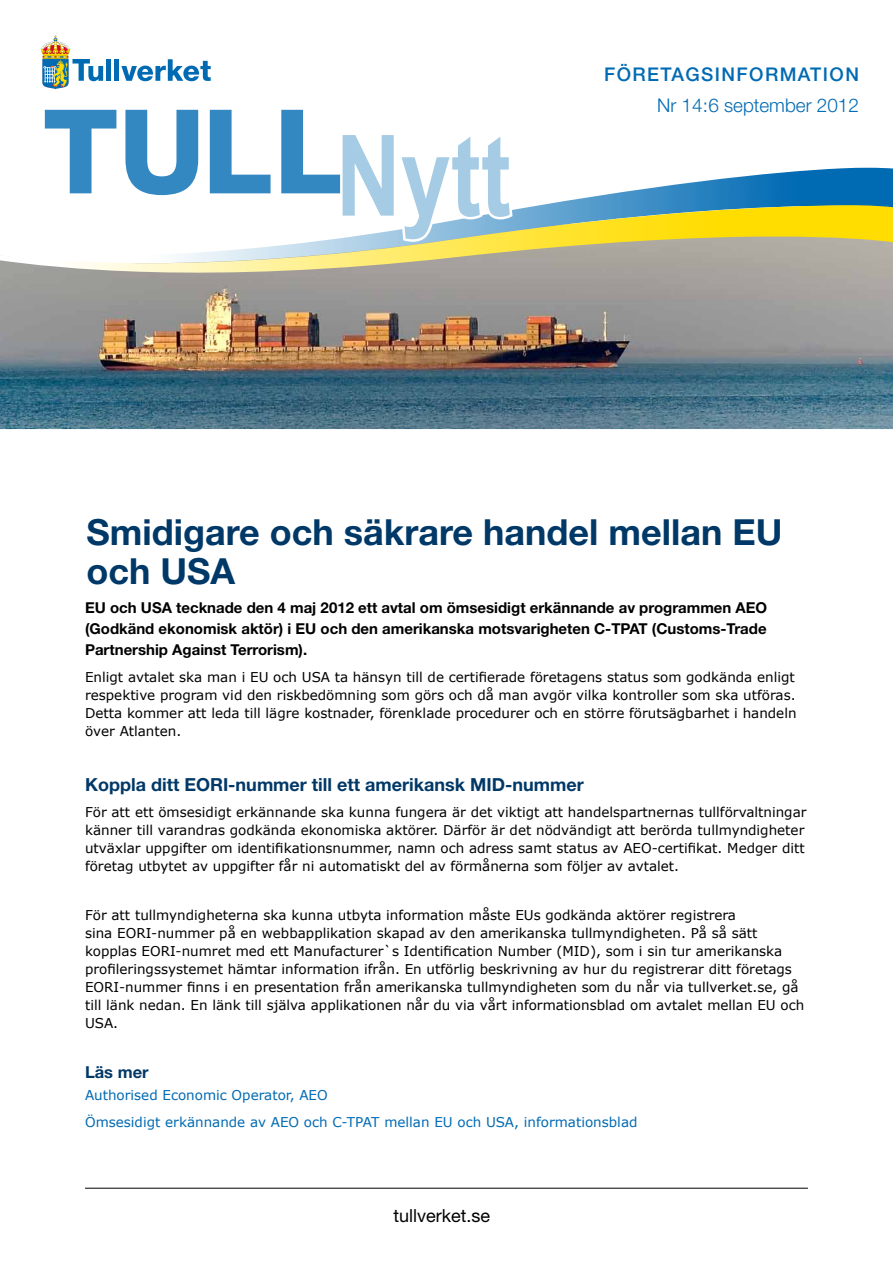
<style>
.page{position:relative;width:893px;height:1263px;background:#fff}
.page>*{position:absolute;margin:0;border:0;box-sizing:border-box;transform-origin:0 0}
.t1{font:800 117px "Helvetica Neue";color:#3388c2}
.t2{font:700 36px/39px "Helvetica Neue";color:#003867}
.t3{font:500 18.9px "Helvetica Neue";letter-spacing:.075em;color:#006ab3}
.t4{font:300 18.9px "Helvetica Neue";color:#006ab3}
.t5{font:700 18px "Helvetica Neue";color:#003867}
.t6{font:18px "Helvetica Neue";color:#000}
.t7{font:700 16.5px "Helvetica Neue";color:#003867}
.t8{font:700 15px/21px "Helvetica Neue";color:#000;text-align:justify}
.t9{font:13.5px/18px "Verdana";color:#000}
.t10{font:13.5px/26.5px "Verdana";color:#006ab3}
</style>
<div class="page">
<img style="left:0;top:285px;width:893px;height:144px">
<hr style="left:85px;top:1188px;width:723px;height:1px;background:#000">
<svg style="left:542px;top:168px;width:351px;height:37px"></svg>
<svg style="left:0;top:205px;width:893px;height:80px"></svg>
<svg style="left:338px;top:205px;width:177px;height:39px"></svg>
<div style="left:106px;top:59px;width:5px;height:22px;background:#006ab3"></div>
<hr style="left:115px;top:59px;width:4px;height:22px;background:#006ab3">
<svg style="left:121px;top:59px;width:90px;height:22px"></svg>
<svg style="left:41px;top:36px;width:62px;height:53px"></svg>
<h1 class="t1" style="left:43px;top:82px;width:470px">TULL<sub>Nytt</sub></h1>
<h3 class="t3" style="left:604px;top:63px;width:256px">FÖRETAGSINFORMATION</h3>
<h3 class="t4" style="left:657px;top:94px;width:203px">Nr 14:6 september 2012</h3>
<h2 class="t2" style="left:87px;top:512px;width:697px">Smidigare och säkrare handel mellan EU och USA</h2>
<p class="t8" style="left:85px;top:597px;width:684px">EU och USA tecknade den 4 maj 2012 ett avtal om ömsesidigt erkännande av programmen AEO (Godkänd ekonomisk aktör) i EU och den amerikanska motsvarigheten C-TPAT (Customs-Trade Partnership Against Terrorism).</p>
<p class="t9" style="left:85px;top:667px;width:713px">Enligt avtalet ska man i EU och USA ta hänsyn till de certifierade företagens status som godkända enligt respektive program vid den riskbedömning som görs och då man avgör vilka kontroller som ska utföras.<br>Detta kommer att leda till lägre kostnader, förenklade procedurer och en större förutsägbarhet i handeln över Atlanten.</p>
<h3 class="t5" style="left:85px;top:773px;width:500px">Koppla ditt EORI-nummer till ett amerikansk MID-nummer</h3>
<p class="t9" style="left:85px;top:803px;width:723px">För att ett ömsesidigt erkännande ska kunna fungera är det viktigt att handelspartnernas tullförvaltningar känner till varandras godkända ekonomiska aktörer. Därför är det nödvändigt att berörda tullmyndigheter utväxlar uppgifter om identifikationsnummer, namn och adress samt status av AEO-certifikat. Medger ditt företag utbytet av uppgifter får ni automatiskt del av förmånerna som följer av avtalet.</p>
<p class="t9" style="left:85px;top:905px;width:721px">För att tullmyndigheterna ska kunna utbyta information måste EUs godkända aktörer registrera<br>sina EORI-nummer på en webbapplikation skapad av den amerikanska tullmyndigheten. På så sätt kopplas EORI-numret med ett Manufacturer`s Identification Number (MID), som i sin tur amerikanska profileringssystemet hämtar information ifrån. En utförlig beskrivning av hur du registrerar ditt företags EORI-nummer finns i en presentation från amerikanska tullmyndigheten som du når via tullverket.se, gå till länk nedan. En länk till själva applikationen når du via vårt informationsblad om avtalet mellan EU och USA.</p>
<p class="t7" style="left:85px;top:1062px;width:65px">Läs mer</p>
<p class="t10" style="left:85px;top:1082px;width:554px">Authorised Economic Operator, AEO<br>Ömsesidigt erkännande av AEO och C-TPAT mellan EU och USA, informationsblad</p>
<h3 class="t6" style="left:393px;top:1205px;width:98px">tullverket.se</h3>
</div>
